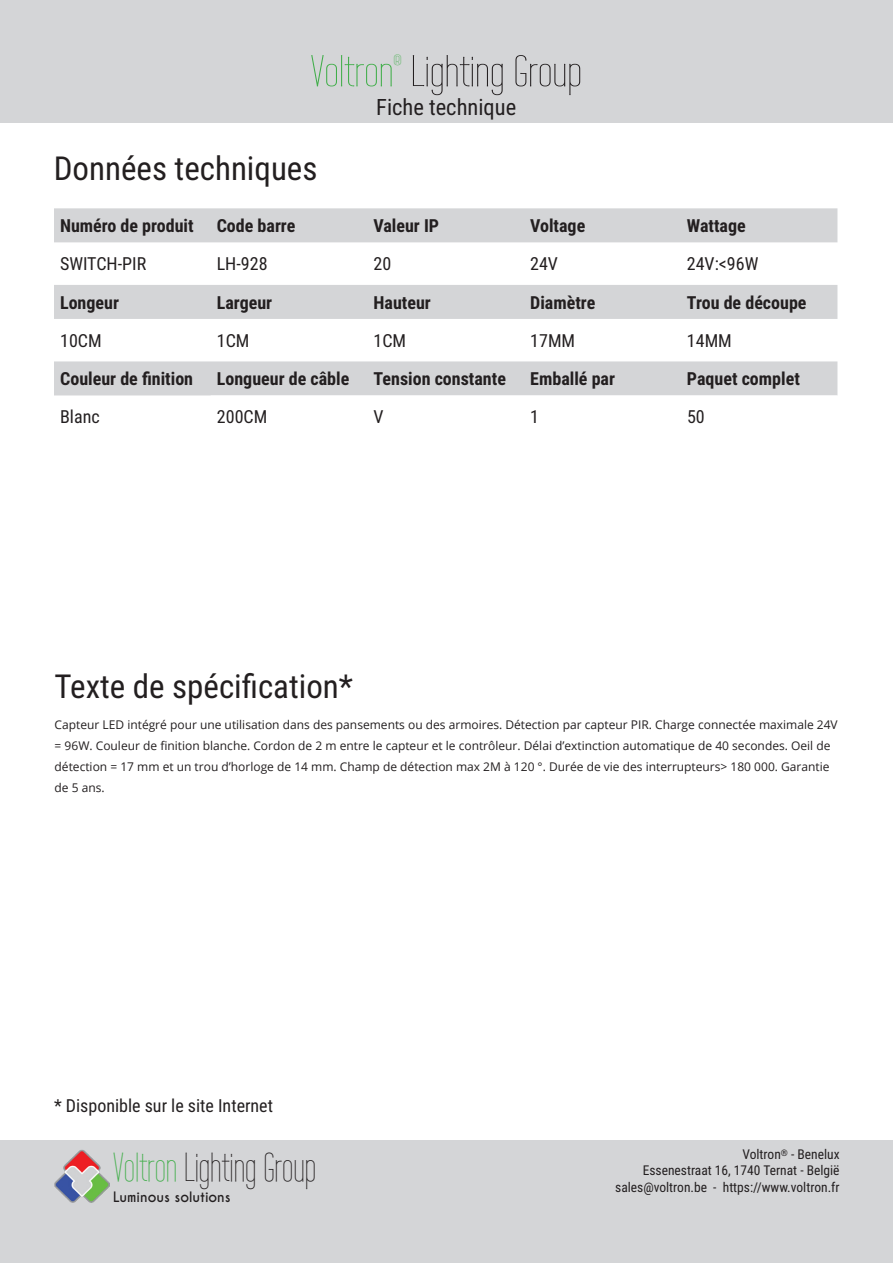
<style>
.page{position:relative;width:893px;height:1263px;background:#fff}
.page>*{position:absolute;margin:0;border:0;box-sizing:border-box;transform-origin:0 0}
.t1{font:43.5px "Wire One";color:#231f20;scale:1.2 1}
.t2{font:40.5px "Wire One";color:#231f20}
.t3{font:33px "Roboto Condensed";color:#231f20}
.t4{font:22.5px "Roboto Condensed";color:#231f20}
.t5{font:700 18px "Roboto Condensed";color:#231f20}
.t6{font:18px "Roboto Condensed";color:#231f20}
.t7{font:15px "Wire One";color:#40ae49;scale:1.2 1}
.t8{font:13.5px/16.5px "Roboto Condensed";color:#231f20;text-align:right}
.t9{font:700 13.5px "Caviar Dreams";color:#231f20}
.t10{font:12px/21px "Open Sans";color:#231f20}
.s1{color:#40ae49}
</style>
<div class="page">
<div style="left:0;top:1141px;width:893px;height:122px;background:#d4d5d7"></div>
<img style="left:55px;top:1150px;width:54px;height:53px">
<div style="left:0;top:0;width:893px;height:122px;background:#d4d5d7"></div>
<div style="left:54px;top:208px;width:783px;height:34px;background:#d4d5d7"></div>
<svg style="left:54px;top:285px;width:783px;height:110px;fill:#d4d5d7"></svg>
<svg style="left:54px;top:395px;width:783px;height:1px"></svg>
<p class="t7" style="left:394px;top:52px;width:8px">®</p>
<h3 class="t4" style="left:376px;top:91px;width:142px">Fiche technique</h3>
<h1 class="t1" style="left:311px;top:47px;width:228px"><span class="s1">Voltron</span> Lighting Group</h1>
<h3 class="t3" style="left:54px;top:145px;width:265px">Données techniques</h3>
<h3 class="t5" style="left:60px;top:213px;width:135px">Numéro de produit</h3>
<h3 class="t5" style="left:217px;top:213px;width:80px">Code barre</h3>
<h3 class="t5" style="left:373px;top:213px;width:67px">Valeur IP</h3>
<h3 class="t5" style="left:530px;top:213px;width:57px">Voltage</h3>
<h3 class="t5" style="left:687px;top:213px;width:60px">Wattage</h3>
<h3 class="t6" style="left:60px;top:251px;width:88px">SWITCH-PIR</h3>
<h3 class="t6" style="left:217px;top:251px;width:52px">LH-928</h3>
<h3 class="t6" style="left:373px;top:251px;width:19px">20</h3>
<h3 class="t6" style="left:530px;top:251px;width:29px">24V</h3>
<h3 class="t6" style="left:687px;top:251px;width:73px">24V:&lt;96W</h3>
<h3 class="t5" style="left:60px;top:290px;width:60px">Longeur</h3>
<h3 class="t5" style="left:217px;top:290px;width:57px">Largeur</h3>
<h3 class="t5" style="left:373px;top:290px;width:59px">Hauteur</h3>
<h3 class="t5" style="left:530px;top:290px;width:67px">Diamètre</h3>
<h3 class="t5" style="left:687px;top:290px;width:121px">Trou de découpe</h3>
<h3 class="t6" style="left:60px;top:328px;width:43px">10CM</h3>
<h3 class="t6" style="left:217px;top:328px;width:34px">1CM</h3>
<h3 class="t6" style="left:373px;top:328px;width:34px">1CM</h3>
<h3 class="t6" style="left:530px;top:328px;width:46px">17MM</h3>
<h3 class="t6" style="left:687px;top:328px;width:46px">14MM</h3>
<h3 class="t5" style="left:60px;top:366px;width:135px">Couleur de finition</h3>
<h3 class="t5" style="left:217px;top:366px;width:134px">Longueur de câble</h3>
<h3 class="t5" style="left:374px;top:366px;width:134px">Tension constante</h3>
<h3 class="t5" style="left:530px;top:366px;width:86px">Emballé par</h3>
<h3 class="t5" style="left:687px;top:366px;width:114px">Paquet complet</h3>
<h3 class="t6" style="left:60px;top:404px;width:41px">Blanc</h3>
<h3 class="t6" style="left:217px;top:404px;width:52px">200CM</h3>
<h3 class="t6" style="left:374px;top:404px;width:12px">V</h3>
<h3 class="t6" style="left:530px;top:404px;width:10px">1</h3>
<h3 class="t6" style="left:687px;top:404px;width:19px">50</h3>
<h3 class="t3" style="left:55px;top:663px;width:300px">Texte de spécification*</h3>
<p class="t10" style="left:55px;top:714px;width:785px">Capteur LED intégré pour une utilisation dans des pansements ou des armoires. Détection par capteur PIR. Charge connectée maximale 24V = 96W. Couleur de finition blanche. Cordon de 2 m entre le capteur et le contrôleur. Délai d’extinction automatique de 40 secondes. Oeil de détection = 17 mm et un trou d’horloge de 14 mm. Champ de détection max 2M à 120 °. Durée de vie des interrupteurs&gt; 180 000. Garantie de 5 ans.</p>
<h3 class="t6" style="left:54px;top:1093px;width:220px">* Disponible sur le site Internet</h3>
<h2 class="t2" style="left:113px;top:1145px;width:204px"><span class="s1">Voltron</span> Lighting Group</h2>
<p class="t9" style="left:113px;top:1189px;width:119px">Luminous solutions</p>
<p class="t8" style="left:615px;top:1145px;width:226px">Voltron<sup>®</sup> - Benelux<br>Essenestraat 16, 1740 Ternat - België sales@voltron.be - https://www.voltron.fr</p>
</div>
